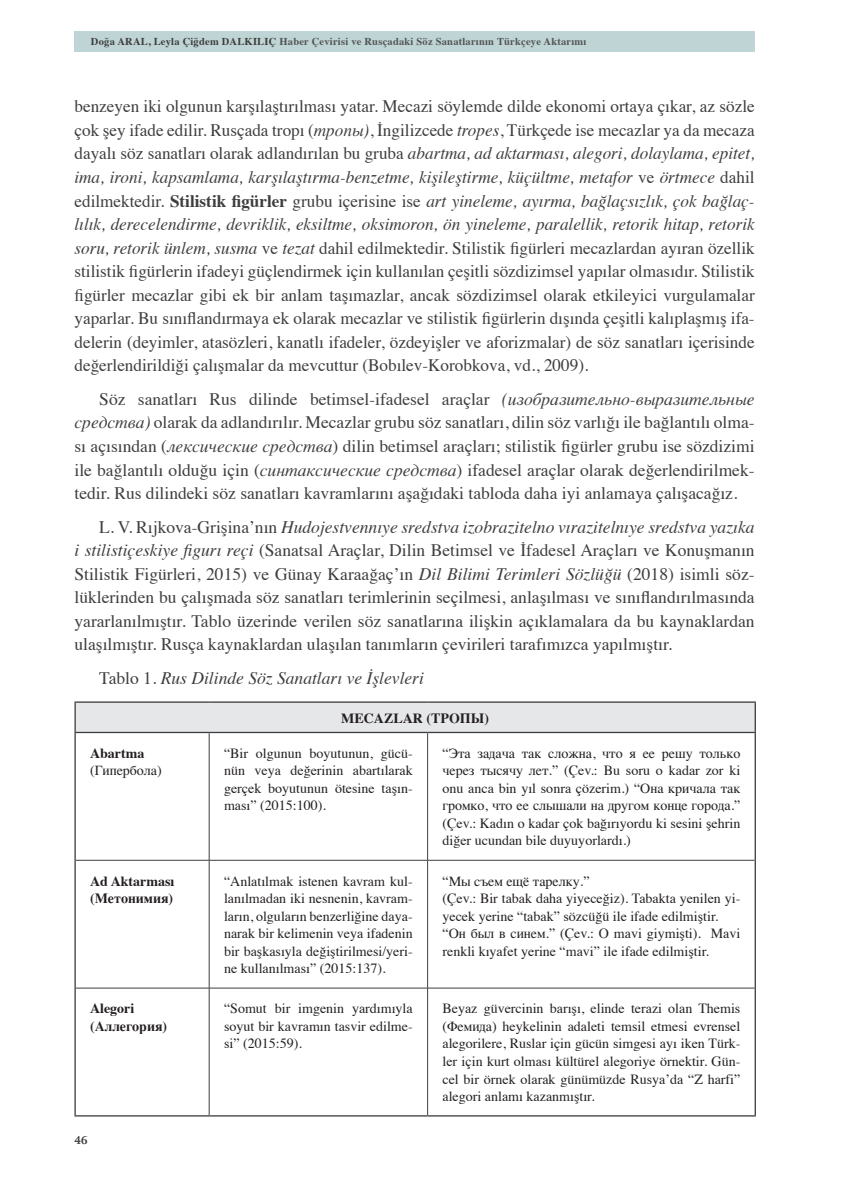
<style>
.page{position:relative;width:844px;height:1191px;background:#fff}
.page>*{position:absolute;margin:0;border:0;box-sizing:border-box;transform-origin:0 0}
.t1{font:17.5px/23.6px "Times";color:#3e3e3f;text-align:justify}
.t2{font:italic 17.5px "Times";color:#3e3e3f}
.t3{font:14px/17.5px "Times";color:#231f20;text-align:justify}
.t4{font:700 14px "Times";color:#231f20}
.t5{font:700 12.25px "Swift";color:#3e3e3f}
.t6{font:700 10.5px "Times";letter-spacing:.02em;color:#545557}
.s1{color:#3e3e3f}
.s2{font-style:italic}
.s3{font-weight:700}
.s4{font-style:normal}
</style>
<div class="page">
<div style="left:75px;top:702px;width:680px;height:30px;background:#e6e7e9"></div>
<hr style="left:74px;top:701px;width:135px;height:2px;background:#3e3e3f">
<hr style="left:74px;top:703px;width:2px;height:29px;background:#3e3e3f">
<hr style="left:209px;top:701px;width:218px;height:2px;background:#3e3e3f">
<hr style="left:427px;top:701px;width:328px;height:2px;background:#3e3e3f">
<svg style="left:754px;top:703px;width:1px;height:29px"></svg>
<hr style="left:209px;top:733px;width:1px;height:127px;background:#3e3e3f">
<hr style="left:427px;top:733px;width:1px;height:127px;background:#3e3e3f">
<hr style="left:76px;top:860px;width:133px;height:1px;background:#3e3e3f">
<hr style="left:209px;top:860px;width:218px;height:1px;background:#3e3e3f">
<hr style="left:209px;top:860px;width:1px;height:128px;background:#3e3e3f">
<hr style="left:427px;top:860px;width:327px;height:1px;background:#3e3e3f">
<hr style="left:427px;top:860px;width:1px;height:128px;background:#3e3e3f">
<hr style="left:76px;top:987px;width:133px;height:1px;background:#3e3e3f">
<hr style="left:209px;top:987px;width:218px;height:1px;background:#3e3e3f">
<hr style="left:209px;top:988px;width:1px;height:127px;background:#3e3e3f">
<hr style="left:427px;top:987px;width:327px;height:1px;background:#3e3e3f">
<hr style="left:427px;top:988px;width:1px;height:127px;background:#3e3e3f">
<hr style="left:74px;top:732px;width:135px;height:1px;background:#3e3e3f">
<hr style="left:74px;top:733px;width:2px;height:127px;background:#3e3e3f">
<hr style="left:209px;top:732px;width:218px;height:1px;background:#3e3e3f">
<hr style="left:427px;top:732px;width:328px;height:1px;background:#3e3e3f">
<hr style="left:754px;top:733px;width:1px;height:127px;background:#3e3e3f">
<hr style="left:74px;top:860px;width:2px;height:128px;background:#3e3e3f">
<hr style="left:754px;top:860px;width:1px;height:128px;background:#3e3e3f">
<hr style="left:74px;top:988px;width:2px;height:127px;background:#3e3e3f">
<hr style="left:754px;top:988px;width:1px;height:127px;background:#3e3e3f">
<hr style="left:74px;top:1115px;width:135px;height:1px;background:#3e3e3f">
<hr style="left:209px;top:1115px;width:218px;height:1px;background:#3e3e3f">
<hr style="left:427px;top:1115px;width:328px;height:1px;background:#3e3e3f">
<div style="left:74px;top:31px;width:680px;height:21px;background:#bfd4d4"></div>
<p class="t6" style="left:91px;top:32px;width:497px"><span class="s1">Doğa ARAL, Leyla Çiğdem DALKILIÇ</span> Haber Çevirisi ve Rusçadaki Söz Sanatlarının Türkçeye Aktarımı</p>
<p class="t1" style="left:74px;top:93px;width:681px">benzeyen iki olgunun karşılaştırılması yatar. Mecazi söylemde dilde ekonomi ortaya çıkar, az sözle çok şey ifade edilir. Rusçada tropı (<span class="s2">тропы)</span>, İngilizcede <span class="s2">tropes</span>, Türkçede ise mecazlar ya da mecaza dayalı söz sanatları olarak adlandırılan bu gruba <span class="s2">abartma, ad aktarması, alegori, dolaylama, epitet, ima, ironi, kapsamlama, karşılaştırma-benzetme, kişileştirme, küçültme, metafor</span> ve <span class="s2">örtmece</span> dahil edilmektedir. <span class="s3">Stilistik figürler</span> grubu içerisine ise <span class="s2">art yineleme, ayırma, bağlaçsızlık, çok bağlaç&shy;lılık, derecelendirme, devriklik, eksiltme, oksimoron, ön yineleme, paralellik, retorik hitap, retorik soru, retorik ünlem, susma</span> ve <span class="s2">tezat</span> dahil edilmektedir. Stilistik figürleri mecazlardan ayıran özellik stilistik figürlerin ifadeyi güçlendirmek için kullanılan çeşitli sözdizimsel yapılar olmasıdır. Stilistik figürler mecazlar gibi ek bir anlam taşımazlar, ancak sözdizimsel olarak etkileyici vurgulamalar yaparlar. Bu sınıflandırmaya ek olarak mecazlar ve stilistik figürlerin dışında çeşitli kalıplaşmış ifa&shy;delerin (deyimler, atasözleri, kanatlı ifadeler, özdeyişler ve aforizmalar) de söz sanatları içerisinde değerlendirildiği çalışmalar da mevcuttur (Bobılev-Korobkova, vd., 2009).</p>
<p class="t1" style="left:74px;top:386px;width:681px;text-indent:25px">Söz sanatları Rus dilinde betimsel-ifadesel araçlar <span class="s2">(изобразительно-выразительные средства)</span> olarak da adlandırılır. Mecazlar grubu söz sanatları, dilin söz varlığı ile bağlantılı olma&shy;sı açısından (<span class="s2">лексические средства</span>) dilin betimsel araçları; stilistik figürler grubu ise sözdizimi ile bağlantılı olduğu için (<span class="s2">синтаксические средства</span>) ifadesel araçlar olarak değerlendirilmek&shy;tedir. Rus dilindeki söz sanatları kavramlarını aşağıdaki tabloda daha iyi anlamaya çalışacağız.</p>
<p class="t1" style="left:74px;top:513px;width:681px;text-indent:25px">L. V. Rıjkova-Grişina’nın <span class="s2">Hudojestvennıye sredstva izobrazitelno vırazitelnıye sredstva yazıka i stilistiçeskiye figurı reçi</span> (Sanatsal Araçlar, Dilin Betimsel ve İfadesel Araçları ve Konuşmanın Stilistik Figürleri, 2015) ve Günay Karaağaç’ın <span class="s2">Dil Bilimi Terimleri Sözlüğü</span> (2018) isimli söz&shy;lüklerinden bu çalışmada söz sanatları terimlerinin seçilmesi, anlaşılması ve sınıflandırılmasında yararlanılmıştır. Tablo üzerinde verilen söz sanatlarına ilişkin açıklamalara da bu kaynaklardan ulaşılmıştır. Rusça kaynaklardan ulaşılan tanımların çevirileri tarafımızca yapılmıştır.</p>
<p class="t2" style="left:99px;top:662px;width:326px"><span class="s4">Tablo 1.</span> Rus Dilinde Söz Sanatları ve İşlevleri</p>
<p class="t4" style="left:341px;top:704px;width:149px">MECAZLAR (ТРОПЫ)</p>
<p class="t4" style="left:90px;top:739px;width:56px">Abartma</p>
<p class="t3" style="left:90px;top:760px;width:73px">(Гипербола)</p>
<p class="t3" style="left:224px;top:743px;width:190px">“Bir olgunun boyutunun, gücü&shy;nün veya değerinin abartılarak gerçek boyutunun ötesine taşın&shy;ması” (2015:100).</p>
<p class="t3" style="left:442px;top:743px;width:299px">“Эта задача так сложна, что я ее решу только через тысячу лет.” (Çev.: Bu soru o kadar zor ki onu anca bin yıl sonra çözerim.) “Она кричала так громко, что ее слышали на другом конце города.” (Çev.: Kadın o kadar çok bağırıyordu ki sesini şehrin diğer ucundan bile duyuyorlardı.)</p>
<p class="t4" style="left:90px;top:867px;width:86px">Ad Aktarması</p>
<p class="t4" style="left:90px;top:885px;width:85px">(Метонимия)</p>
<p class="t4" style="left:90px;top:995px;width:46px">Alegori</p>
<p class="t4" style="left:90px;top:1012px;width:79px">(Аллегория)</p>
<p class="t5" style="left:74px;top:1133px;width:15px">46</p>
<p class="t3" style="left:224px;top:871px;width:190px">“Anlatılmak istenen kavram kul&shy;lanılmadan iki nesnenin, kavram&shy;ların, olguların benzerliğine daya&shy;narak bir kelimenin veya ifadenin bir başkasıyla değiştirilmesi/yeri&shy;ne kullanılması” (2015:137).</p>
<p class="t3" style="left:442px;top:871px;width:148px">“Мы съем ещё тарелку.”</p>
<p class="t3" style="left:442px;top:888px;width:299px">(Çev.: Bir tabak daha yiyeceğiz). Tabakta yenilen yi&shy;yecek yerine “tabak” sözcüğü ile ifade edilmiştir.</p>
<p class="t3" style="left:442px;top:923px;width:299px">“Он был в синем.” (Çev.: O mavi giymişti). Mavi renkli kıyafet yerine “mavi” ile ifade edilmiştir.</p>
<p class="t3" style="left:224px;top:998px;width:190px">“Somut bir imgenin yardımıyla soyut bir kavramın tasvir edilme&shy;si” (2015:59).</p>
<p class="t3" style="left:442px;top:998px;width:299px">Beyaz güvercinin barışı, elinde terazi olan Themis (Фемида) heykelinin adaleti temsil etmesi evrensel alegorilere, Ruslar için gücün simgesi ayı iken Türk&shy;ler için kurt olması kültürel alegoriye örnektir. Gün&shy;cel bir örnek olarak günümüzde Rusya’da “Z harfi” alegori anlamı kazanmıştır.</p>
</div>
